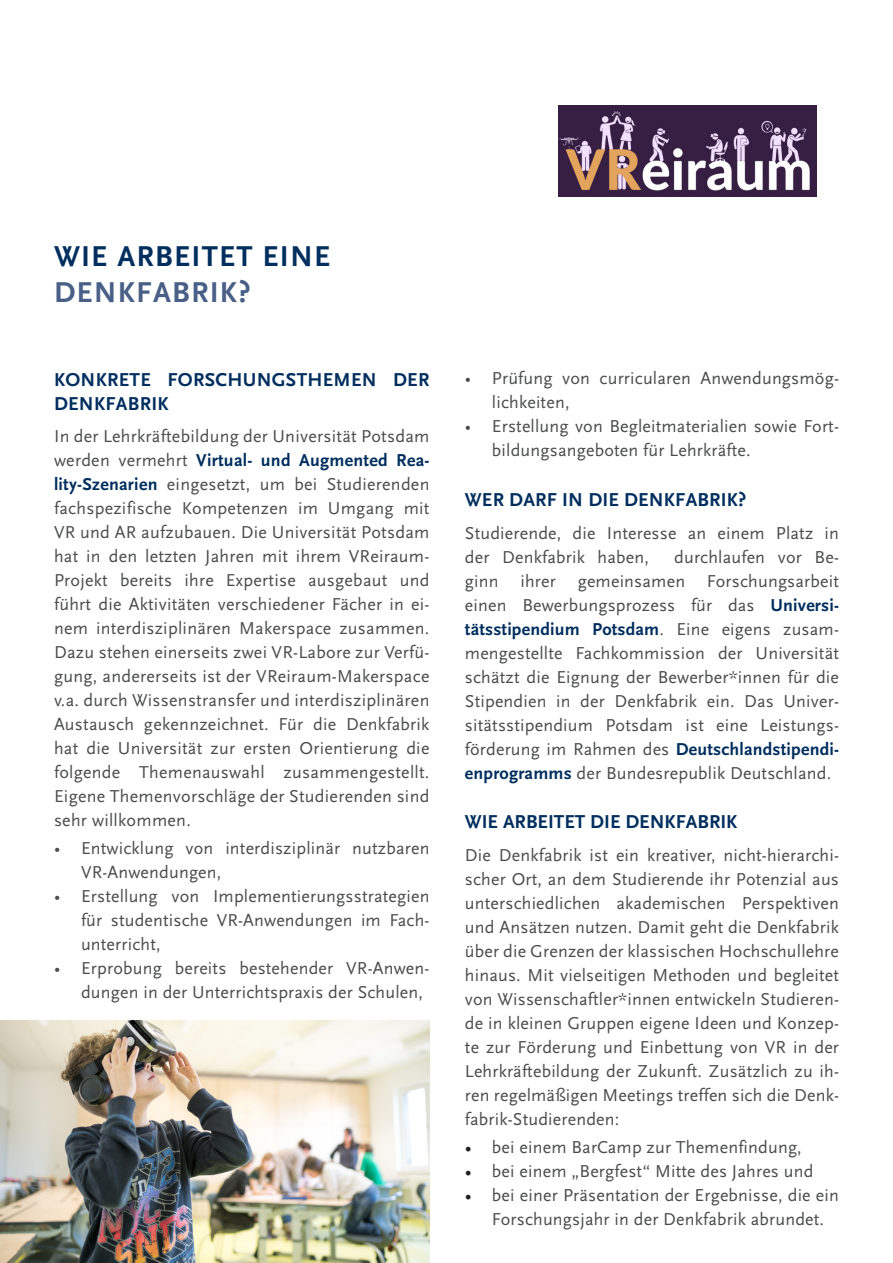
<style>
.page{position:relative;width:893px;height:1263px;background:#fff}
.page>*{position:absolute;margin:0;border:0;box-sizing:border-box;transform-origin:0 0}
.t1{font:30px "Scala Sans Bold LF";letter-spacing:.04em;color:#002e5e}
.t2{font:30px "Scala Sans Bold LF";letter-spacing:.04em;color:#495f87}
.t3{font:19.5px/24px "Scala Sans Bold LF";letter-spacing:.01em;color:#002e5e}
.t4{font:18px/24px "Scala Sans";letter-spacing:.01em;color:#4b4c4d}
.t5{font:18px "Scala Sans Bold LF";letter-spacing:.01em;color:#002e5e}
.s1{font-family:"Scala Sans";color:#4b4c4d}
.s2{font-family:"Scala Sans Bold LF";color:#002e5e}
.s3{font-family:"Minion Pro";color:#231f20}
</style>
<div class="page">
<img style="left:558px;top:106px;width:258px;height:90px">
<img style="left:0;top:1020px;width:429px;height:243px">
<h1 class="t1" style="left:54px;top:240px;width:278px">WIE ARBEITET EINE</h1>
<h1 class="t2" style="left:54px;top:276px;width:198px">DENKFABRIK?</h1>
<p class="t3" style="left:54px;top:368px;width:377px">KONKRETE FORSCHUNGSTHEMEN DER<br>DENKFABRIK</p>
<p class="t4" style="left:54px;top:425px;width:377px">In der Lehrkräftebildung der Universität Potsdam</p>
<p class="t5" style="left:54px;top:451px;width:377px"><span class="s1">werden vermehrt</span> Virtual- und Augmented Rea-</p>
<p class="t4" style="left:54px;top:473px;width:377px;text-align:justify"><span class="s2">lity-Szenarien</span> eingesetzt, um bei Studierenden fachspezifische Kompetenzen im Umgang mit VR und AR aufzubauen. Die Universität Potsdam hat in den letzten Jahren mit ihrem VReiraum-Projekt bereits ihre Expertise ausgebaut und führt die Aktivitäten verschiedener Fächer in ei&shy;nem interdisziplinären Makerspace zusammen.<br>Dazu stehen einerseits zwei VR-Labore zur Verfü&shy;gung, andererseits ist der VReiraum-Makerspace v.a. durch Wissenstransfer und interdisziplinären Austausch gekennzeichnet. Für die Denkfabrik hat die Universität zur ersten Orientierung die folgende Themenauswahl zusammengestellt.<br>Eigene Themenvorschläge der Studierenden sind sehr willkommen.</p>
<p class="t4" style="left:81px;top:837px;width:350px;text-indent:-27px">• Entwicklung von interdisziplinär nutzbaren<br>VR-Anwendungen,</p>
<p class="t4" style="left:81px;top:885px;width:350px;text-align:justify;text-indent:-27px">• Erstellung von Implementierungsstrategien für studentische VR-Anwendungen im Fach&shy;unterricht,</p>
<p class="t4" style="left:81px;top:957px;width:350px;text-indent:-27px">• Erprobung bereits bestehender VR-Anwen&shy;dungen in der Unterrichtspraxis der Schulen,</p>
<p class="t4" style="left:492px;top:367px;width:349px;text-indent:-27px">• Prüfung von curricularen Anwendungsmög&shy;lichkeiten,</p>
<p class="t4" style="left:492px;top:415px;width:349px;text-indent:-27px">• Erstellung von Begleitmaterialien sowie Fort&shy;bildungsangeboten für Lehrkräfte.</p>
<p class="t3" style="left:465px;top:488px;width:283px">WER DARF IN DIE DENKFABRIK?</p>
<p class="t4" style="left:465px;top:521px;width:376px">Studierende, die Interesse an einem Platz in der Denkfabrik haben,</p>
<p class="t4" style="left:465px;top:545px;width:376px;text-align:justify;text-indent:209px">durchlaufen vor Be&shy;ginn ihrer gemeinsamen Forschungsarbeit einen Bewerbungsprozess für das <span class="s2">Universi-</span></p>
<p class="t5" style="left:465px;top:619px;width:376px">tätsstipendium Potsdam<span class="s1">. Eine eigens zusam-</span></p>
<p class="t4" style="left:465px;top:641px;width:376px;text-align:justify">mengestellte Fachkommission der Universität schätzt die Eignung der Bewerber*innen für die Stipendien in der Denkfabrik ein. Das Univer&shy;sitätsstipendium Potsdam ist eine Leistungs&shy;förderung im Rahmen des <span class="s2">Deutschlandstipendi&shy;enprogramms</span> der Bundesrepublik Deutschland.</p>
<p class="t3" style="left:465px;top:810px;width:274px">WIE ARBEITET DIE DENKFABRIK</p>
<p class="t4" style="left:465px;top:843px;width:376px;text-align:justify">Die Denkfabrik ist ein kreativer, nicht-hierarchi&shy;scher Ort, an dem Studierende ihr Potenzial aus unterschiedlichen akademischen Perspektiven und Ansätzen nutzen. Damit geht die Denkfabrik über die Grenzen der klassischen Hochschullehre hinaus. Mit vielseitigen Methoden und begleitet von Wissenschaftler*innen entwickeln Studieren&shy;de in kleinen Gruppen eigene Ideen und Konzep&shy;te zur Förderung und Einbettung von VR in der Lehrkräftebildung der Zukunft. Zusätzlich zu ih&shy;ren regelmäßigen Meetings treffen sich die Denk&shy;fabrik-Studierenden:</p>
<p class="t4" style="left:465px;top:1135px;width:338px"><span class="s3">•</span> bei einem BarCamp zur Themenfindung,</p>
<p class="t4" style="left:465px;top:1159px;width:350px"><span class="s3">•</span> bei einem „Bergfest“ Mitte des Jahres und</p>
<p class="t4" style="left:492px;top:1183px;width:349px;text-indent:-27px"><span class="s3">•</span> bei einer Präsentation der Ergebnisse, die ein<br>Forschungsjahr in der Denkfabrik abrundet.</p>
</div>
